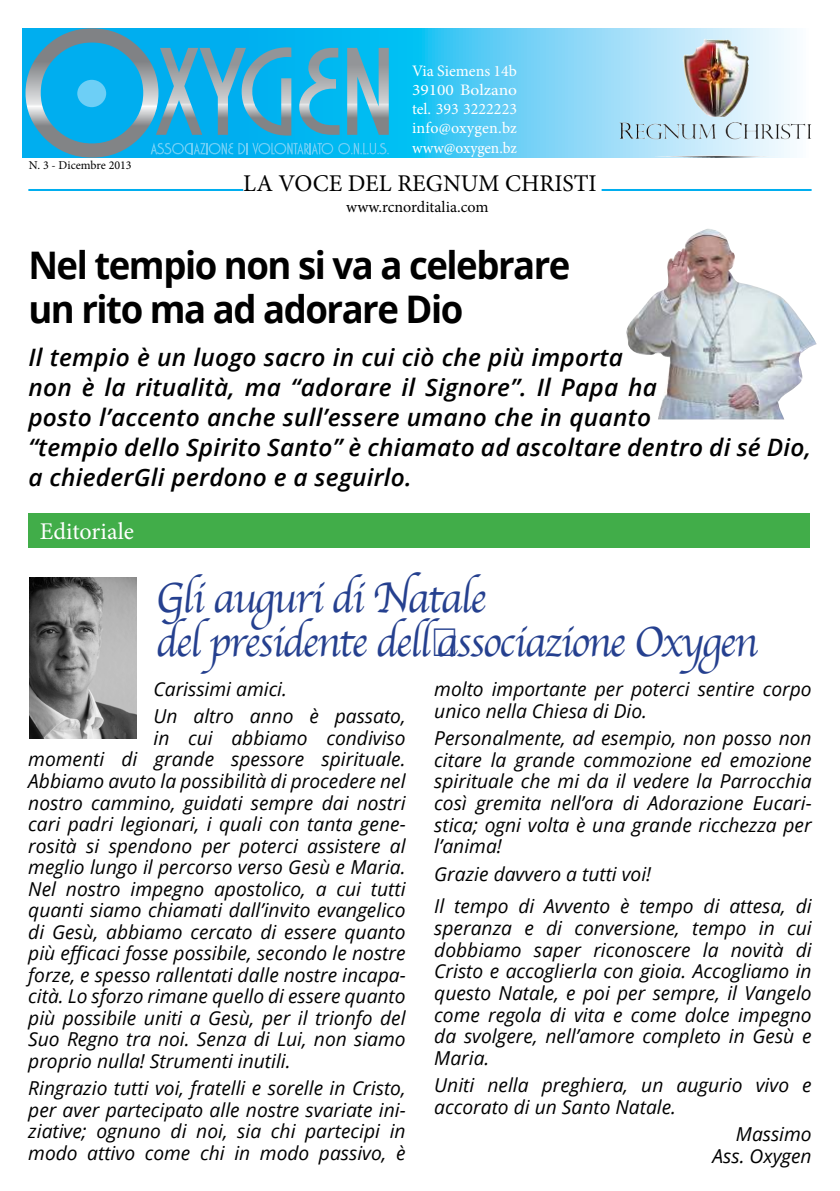
<style>
.page{position:relative;width:840px;height:1191px;background:#fff}
.page>*{position:absolute;margin:0;border:0;box-sizing:border-box;transform-origin:0 0}
.t1{font:44px/44px "Apple Chancery";letter-spacing:-.04em;color:#25408f;scale:.96 1}
.t2{font:700 38px/44px "Open Sans";letter-spacing:-.04em;color:#000;scale:.96 1}
.t3{font:italic 600 24px/30px "Open Sans";letter-spacing:.01em;color:#000}
.t4{font:24px "Minion Pro";color:#000}
.t5{font:24px "Minion Pro";color:#fff}
.t6{font:italic 19.2px/21.6px "Open Sans";color:#000}
.t7{font:16px/19.2px "Minion Pro";color:#fff;text-align:justify}
.t8{font:16px "Minion Pro";color:#000}
.t9{font:12px "Minion Pro";color:#000}
</style>
<div class="page">
<svg style="left:23px;top:28px;width:788px;height:130px;background:#89d1ec"></svg>
<img style="left:725px;top:122px;width:16px;height:17px">
<img style="left:692px;top:39px;width:11px;height:15px">
<svg style="left:26px;top:28px;width:362px;height:130px;background:#31acd8"></svg>
<hr style="left:28px;top:189px;width:215px;height:2px;background:#00aeef">
<hr style="left:601px;top:189px;width:210px;height:2px;background:#00aeef">
<img style="left:626px;top:229px;width:190px;height:190px">
<img style="left:29px;top:577px;width:107px;height:161px">
<div style="left:28px;top:513px;width:781px;height:35px;background:#41ad49"></div>
<p class="t9" style="left:29px;top:157px;width:104px">N. 3 - Dicembre 2013</p>
<p class="t7" style="left:412px;top:61px;width:106px">Via Siemens 14b 39100 Bolzano tel. 393 3222223 info@oxygen.bz www@oxygen.bz</p>
<p class="t4" style="left:243px;top:167px;width:355px">LA VOCE DEL REGNUM CHRISTI</p>
<p class="t8" style="left:346px;top:196px;width:144px">www.rcnorditalia.com</p>
<h2 class="t2" style="left:28px;top:242px;width:565px">Nel tempio non si va a celebrare un rito ma ad adorare Dio</h2>
<p class="t3" style="left:28px;top:342px;width:783px">Il tempio è un luogo sacro in cui ciò che più importa<br>non è la ritualità, ma “adorare il Signore”. Il Papa ha<br>posto l’accento anche sull’essere umano che in quanto<br>“tempio dello Spirito Santo” è chiamato ad ascoltare dentro di sé Dio, a chiederGli perdono e a seguirlo.</p>
<p class="t5" style="left:40px;top:515px;width:96px">Editoriale</p>
<h1 class="t1" style="left:156px;top:575px;width:628px">Gli auguri di Natale<br>del presidente dell’associazione Oxygen</h1>
<p class="t6" style="left:153px;top:675px;width:253px;line-height:27.2px">Carissimi amici.<br>Un altro anno è passato,</p>
<p class="t6" style="left:28px;top:726px;width:379px;text-align:justify;text-indent:125px">in cui abbiamo condiviso momenti di grande spessore spirituale.<br>Abbiamo avuto la possibilità di procedere nel nostro cammino, guidati sempre dai nostri cari padri legionari, i quali con tanta gene&shy;rosità si spendono per poterci assistere al meglio lungo il percorso verso Gesù e Maria.<br>Nel nostro impegno apostolico, a cui tutti quanti siamo chiamati dall’invito evangelico di Gesù, abbiamo cercato di essere quanto più efficaci fosse possibile, secondo le nostre forze, e spesso rallentati dalle nostre incapa&shy;cità. Lo sforzo rimane quello di essere quanto più possibile uniti a Gesù, per il trionfo del Suo Regno tra noi. Senza di Lui, non siamo proprio nulla! Strumenti inutili.</p>
<p class="t6" style="left:28px;top:1077px;width:379px;text-align:justify">Ringrazio tutti voi, fratelli e sorelle in Cristo, per aver partecipato alle nostre svariate ini&shy;ziative; ognuno di noi, sia chi partecipi in modo attivo come chi in modo passivo, è</p>
<p class="t6" style="left:434px;top:678px;width:378px">molto importante per poterci sentire corpo unico nella Chiesa di Dio.</p>
<p class="t6" style="left:434px;top:727px;width:379px;text-align:justify">Personalmente, ad esempio, non posso non citare la grande commozione ed emozione spirituale che mi da il vedere la Parrocchia così gremita nell’ora di Adorazione Eucari&shy;stica; ogni volta è una grande ricchezza per l’anima!</p>
<p class="t6" style="left:434px;top:856px;width:378px;line-height:33px">Grazie davvero a tutti voi!<br>Il tempo di Avvento è tempo di attesa, di</p>
<p class="t6" style="left:434px;top:916px;width:379px;text-align:justify">speranza e di conversione, tempo in cui dobbiamo saper riconoscere la novità di Cristo e accoglierla con gioia. Accogliamo in questo Natale, e poi per sempre, il Vangelo come regola di vita e come dolce impegno da svolgere, nell’amore completo in Gesù e Maria.</p>
<p class="t6" style="left:434px;top:1073px;width:378px">Uniti nella preghiera, un augurio vivo e accorato di un Santo Natale.</p>
<p class="t6" style="left:712px;top:1122px;width:100px;text-align:right">Massimo<br>Ass. Oxygen</p>
</div>
